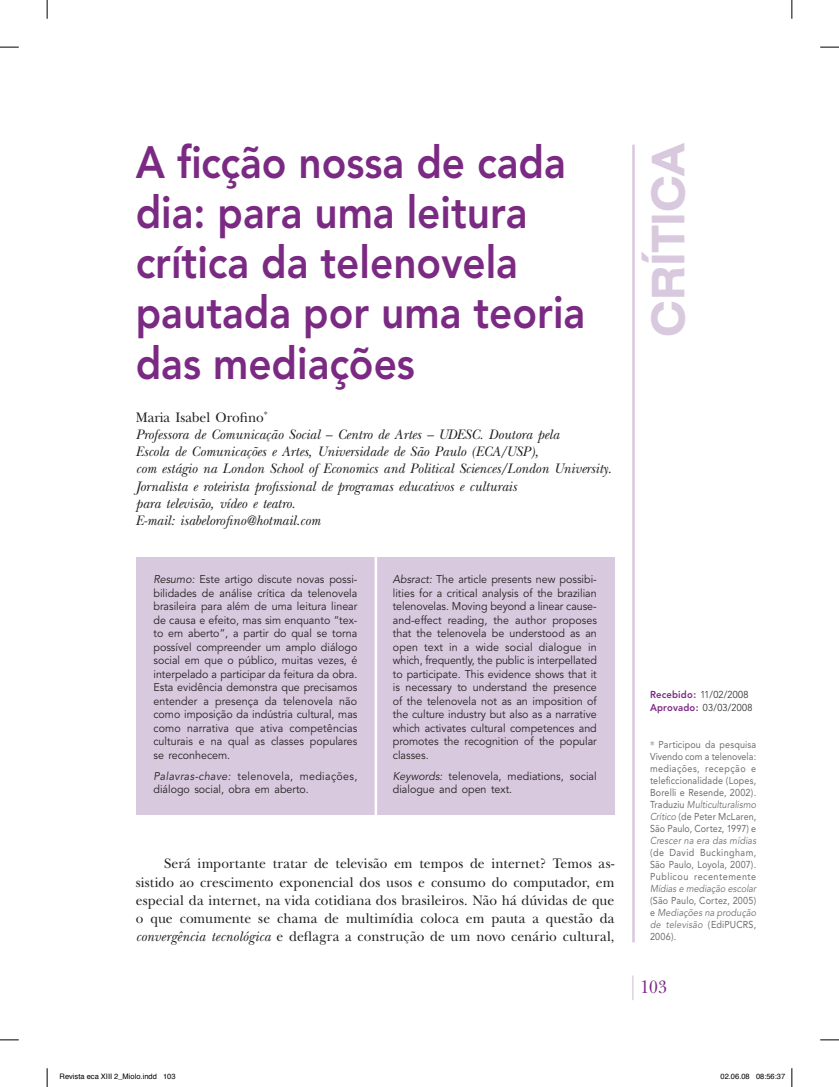
<style>
.page{position:relative;width:839px;height:1087px;background:#fff}
.page>*{position:absolute;margin:0;border:0;box-sizing:border-box;transform-origin:0 0}
.t1{font:800 45px/50px "Avenir";color:#7b2a83;scale:.9 1}
.t2{font:700 expanded 45px "Swiss 721 BT";color:#d8c9de;scale:.88 1}
.t3{font:18.75px "New Baskerville";color:#7b2a83;scale:.9 1}
.t4{font:italic 14.38px/17.2px "New Baskerville";color:#231f20;scale:.95 1}
.t5{font:14.38px/18.1px "New Baskerville";letter-spacing:.01em;color:#231f20;text-align:justify;scale:.95 1}
.t6{font:11.25px/13.5px "Avenir";color:#231f20;text-align:justify;scale:.95 1}
.t7{font:10px/12px "Avenir";letter-spacing:.015em;color:#6c6d70;text-align:justify;scale:.9 1}
.t8{font:italic 10px "Avenir";letter-spacing:.005em;color:#6c6d70;scale:.9 1}
.t9{font:300 10px/13.8px "Avenir";letter-spacing:.025em;color:#231f20;scale:.95 1}
.t10{font:7.5px "Helvetica";color:#000}
.s1{font-style:normal}
.s2{font-style:italic}
.s3{font-weight:800;color:#7b2a83}
.s4{font-family:"New Baskerville"}
</style>
<div class="page">
<hr style="left:632px;top:145px;width:2px;height:797px;background:#d8c9de">
<svg style="left:632px;top:975px;width:1px;height:25px"></svg>
<div style="left:136px;top:557px;width:478px;height:257px;background:#d8c9de"></div>
<hr style="left:374px;top:557px;width:3px;height:262px;background:#fff">
<svg style="left:0;top:46px;width:19px;height:2px"></svg>
<svg style="left:820px;top:46px;width:18px;height:2px"></svg>
<svg style="left:0;top:1039px;width:19px;height:1px"></svg>
<svg style="left:820px;top:1039px;width:18px;height:1px"></svg>
<svg style="left:46px;top:0;width:2px;height:19px"></svg>
<svg style="left:46px;top:1068px;width:2px;height:18px"></svg>
<svg style="left:791px;top:0;width:1px;height:19px"></svg>
<svg style="left:791px;top:1068px;width:1px;height:18px"></svg>
<h1 class="t1" style="left:136px;top:138px;width:501px">A ficção nossa de cada dia: para uma leitura crítica da telenovela pautada por uma teoria das mediações</h1>
<p class="t4" style="left:136px;top:408px;width:502px"><span class="s1">Maria Isabel Orofino</span><sup>*<br></sup>Professora de Comunicação Social – Centro de Artes – UDESC. Doutora pela<br>Escola de Comunicações e Artes, Universidade de São Paulo (ECA/USP),<br>com estágio na London School of Economics and Political Sciences/London University.<br>Jornalista e roteirista profissional de programas educativos e culturais<br>para televisão, vídeo e teatro.<br>E-mail: isabelorofino@hotmail.com</p>
<p class="t6" style="left:153px;top:573px;width:216px"><span class="s2">Resumo:</span> Este artigo discute novas possi&shy;bilidades de análise crítica da telenovela brasileira para além de uma leitura linear de causa e efeito, mas sim enquanto “tex&shy;to em aberto”, a partir do qual se torna possível compreender um amplo diálogo social em que o público, muitas vezes, é interpelado a participar da feitura da obra.<br>Esta evidência demonstra que precisamos entender a presença da telenovela não como imposição da indústria cultural, mas como narrativa que ativa competências culturais e na qual as classes populares se reconhecem.</p>
<p class="t6" style="left:153px;top:769px;width:216px"><span class="s2">Palavras-chave:</span> telenovela, mediações, diálogo social, obra em aberto.</p>
<p class="t6" style="left:393px;top:573px;width:216px"><span class="s2">Absract:</span> The article presents new possibi&shy;lities for a critical analysis of the brazilian telenovelas. Moving beyond a linear cause&shy;and-effect reading, the author proposes that the telenovela be understood as an open text in a wide social dialogue in which, frequently, the public is interpellated to participate. This evidence shows that it is necessary to understand the presence of the telenovela not as an imposition of the culture industry but also as a narrative which activates cultural competences and promotes the recognition of the popular classes.</p>
<p class="t6" style="left:393px;top:769px;width:216px"><span class="s2">Keywords:</span> telenovela, mediations, social dialogue and open text.</p>
<p class="t5" style="left:136px;top:854px;width:505px;text-indent:28px">Será importante tratar de televisão em tempos de internet? Temos as&shy;sistido ao crescimento exponencial dos usos e consumo do computador, em especial da internet, na vida cotidiana dos brasileiros. Não há dúvidas de que o que comumente se chama de multimídia coloca em pauta a questão da <span class="s2">convergência tecnológica</span> e deflagra a construção de um novo cenário cultural,</p>
<h1 class="t2" style="left:641px;top:337px;width:223px;rotate:-90deg">crítica</h1>
<p class="t9" style="left:649px;top:687px;width:109px"><span class="s3">Recebido:</span> 11/02/2008<br><span class="s3">Aprovado:</span> 03/03/2008</p>
<p class="t7" style="left:649px;top:738px;width:119px"><span class="s4">*</span> Participou da pesquisa Vivendo com a telenovela: mediações, recepção e teleficcionalidade (Lopes, Borelli e Resende, 2002).<br>Traduziu <span class="s2">Multiculturalismo Crítico</span> (de Peter McLaren, São Paulo, Cortez, 1997) e</p>
<p class="t8" style="left:649px;top:834px;width:119px">Crescer na era das mídias</p>
<p class="t7" style="left:649px;top:846px;width:119px">(de David Buckingham, São Paulo, Loyola, 2007).<br>Publicou recentemente</p>
<p class="t8" style="left:649px;top:882px;width:119px">Mídias e mediação escolar</p>
<p class="t7" style="left:649px;top:894px;width:119px">(São Paulo, Cortez, 2005) e <span class="s2">Mediações na produção de televisão</span> (EdiPUCRS, 2006).</p>
<h2 class="t3" style="left:640px;top:975px;width:31px">103</h2>
<p class="t10" style="left:60px;top:1070px;width:117px">Revista eca XIII 2_Miolo.indd 103</p>
<p class="t10" style="left:720px;top:1070px;width:66px">02.06.08 08:56:37</p>
</div>
